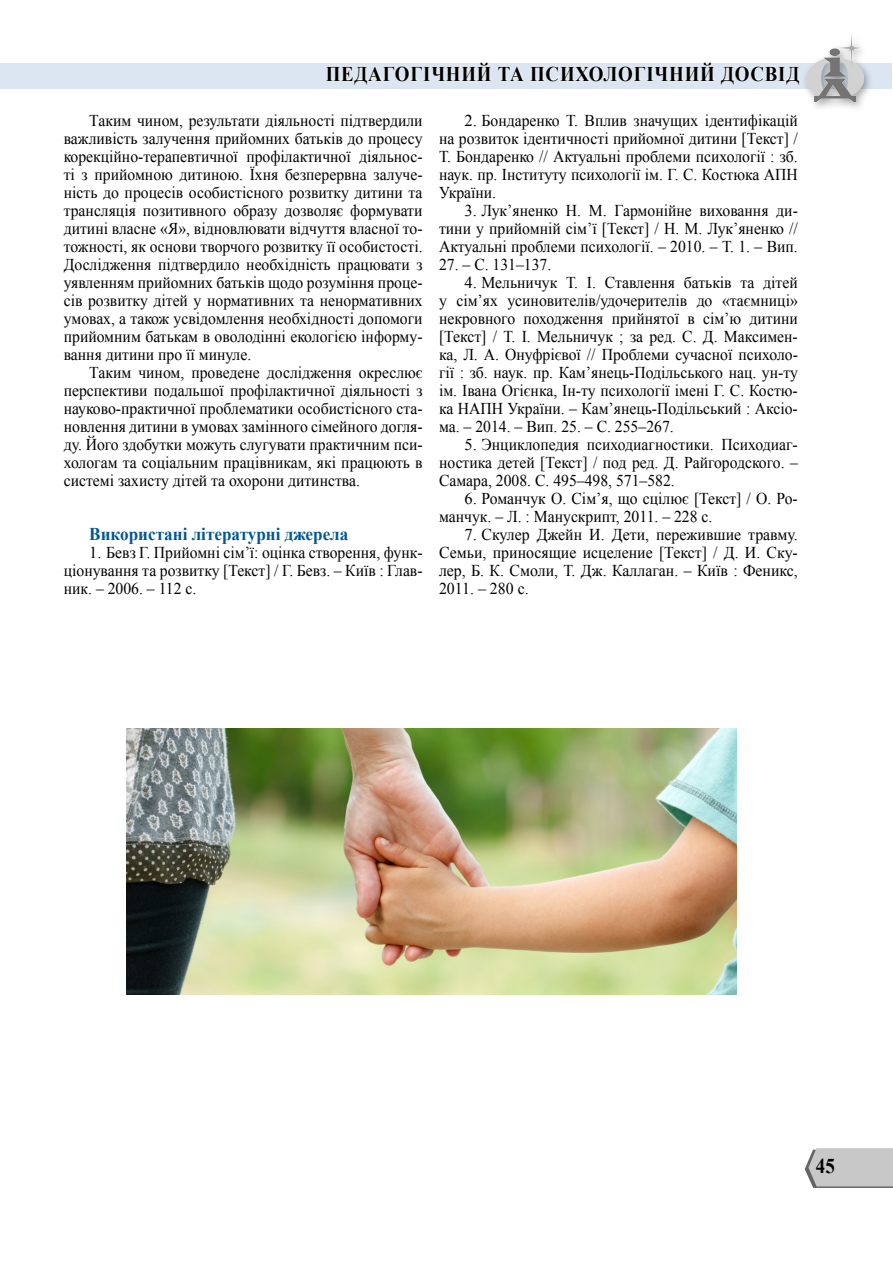
<style>
.page{position:relative;width:893px;height:1263px;background:#fff}
.page>*{position:absolute;margin:0;border:0;box-sizing:border-box;transform-origin:0 0}
.t1{font:700 21px "Times New Roman";letter-spacing:.04em;color:#000;scale:.9 1}
.t2{font:700 18px "Times New Roman";color:#005791;scale:.95 1}
.t3{font:16.5px/18px "Times New Roman";color:#000;text-align:justify}
.t4{font:16.5px/18px "Times New Roman";color:#000;text-align:justify;scale:.95 1}
</style>
<div class="page">
<div style="left:0;top:63px;width:891px;height:26px;background:#dce6f2"></div>
<svg style="left:805px;top:1148px;width:88px;height:40px;background:#c3c3c3"></svg>
<div style="left:800px;top:31px;width:73px;height:82px;background:#000;opacity:.37"></div>
<img style="left:807px;top:32px;width:57px;height:69px">
<svg style="left:325px;top:63px;width:167px;height:22px"></svg>
<svg style="left:498px;top:66px;width:26px;height:15px"></svg>
<svg style="left:530px;top:63px;width:270px;height:22px"></svg>
<img style="left:127px;top:728px;width:609px;height:267px">
<p class="t1" style="left:326px;top:59px;width:34px">Педагогічний</p>
<p class="t1" style="left:498px;top:59px;width:54px">та пси</p>
<p class="t1" style="left:575px;top:59px;width:32px">хологічний</p>
<p class="t1" style="left:721px;top:59px;width:89px">ДОСВІД</p>
<p class="t4" style="left:64px;top:111px;width:379px;text-indent:26px">Таким чином, результати діяльності підтвердили важливість залучення прийомних батьків до процесу корекційно-терапевтичної профілактичної діяльнос&shy;ті з прийомною дитиною. Їхня безперервна залуче&shy;ність до процесів особистісного розвитку дитини та трансляція позитивного образу дозволяє формувати дитині власне «Я», відновлювати відчуття власної то&shy;тожності, як основи творчого розвитку її особистості.<br>Дослідження підтвердило необхідність працювати з уявленням прийомних батьків щодо розуміння проце&shy;сів розвитку дітей у нормативних та ненормативних умовах, а також усвідомлення необхідності допомоги прийомним батькам в оволодінні екологією інформу&shy;вання дитини про її минуле.</p>
<p class="t4" style="left:64px;top:363px;width:379px;text-indent:26px">Таким чином, проведене дослідження окреслює перспективи подальшої профілактичної діяльності з науково-практичної проблематики особистісного ста&shy;новлення дитини в умовах замінного сімейного догля&shy;ду. Його здобутки можуть слугувати практичним пси&shy;хологам та соціальним працівникам, які працюють в системі захисту дітей та охорони дитинства.</p>
<p class="t2" style="left:89px;top:522px;width:274px">Використані літературні джерела</p>
<p class="t3" style="left:64px;top:543px;width:360px;text-indent:26px">1. Бевз Г. Прийомні сім’ї: оцінка створення, функ&shy;ціонування та розвитку [Текст] / Г. Бевз. – Київ : Глав&shy;ник. – 2006. – 112 с.</p>
<p class="t3" style="left:439px;top:111px;width:360px;text-indent:26px">2. Бондаренко Т. Вплив значущих ідентифікацій на розвиток ідентичності прийомної дитини [Текст] / Т. Бондаренко // Актуальні проблеми психології : зб. наук. пр. Інституту психології ім. Г. С. Костюка АПН України.</p>
<p class="t3" style="left:439px;top:201px;width:360px;text-indent:26px">3. Лук’яненко Н. М. Гармонійне виховання ди&shy;тини у прийомній сім’ї [Текст] / Н. М. Лук’яненко // Актуальні проблеми психології. – 2010. – Т. 1. – Вип.</p>
<p class="t4" style="left:439px;top:255px;width:120px">27. – С. 131–137.</p>
<p class="t3" style="left:439px;top:273px;width:360px;text-indent:26px">4. Мельничук Т. І. Ставлення батьків та дітей у сім’ях усиновителів/удочерителів до «таємниці» некровного походження прийнятої в сім’ю дитини [Текст] / Т. І. Мельничук ; за ред. С. Д. Максимен&shy;ка, Л. А. Онуфрієвої // Проблеми сучасної психоло&shy;гії : зб. наук. пр. Кам’янець-Подільського нац. ун-ту ім. Івана Огієнка, Ін-ту психології імені Г. С. Костю&shy;ка НАПН України. – Кам’янець-Подільський : Аксіо&shy;ма. – 2014. – Вип. 25. – С. 255–267.</p>
<p class="t3" style="left:439px;top:435px;width:360px;text-indent:26px">5. Энциклопедия психодиагностики. Психодиаг&shy;ностика детей [Текст] / под ред. Д. Райгородского. – Самара, 2008. С. 495–498, 571–582.</p>
<p class="t3" style="left:439px;top:489px;width:360px;text-indent:26px">6. Романчук О. Сім’я, що сцілює [Текст] / О. Ро&shy;манчук. – Л. : Манускрипт, 2011. – 228 с.</p>
<p class="t3" style="left:439px;top:525px;width:360px;text-indent:26px">7. Скулер Джейн И. Дети, пережившие травму.<br>Семьи, приносящие исцеление [Текст] / Д. И. Ску&shy;лер, Б. К. Смоли, Т. Дж. Каллаган. – Київ : Феникс, 2011. – 280 с.</p>
<p class="t1" style="left:816px;top:1151px;width:23px">45</p>
</div>
